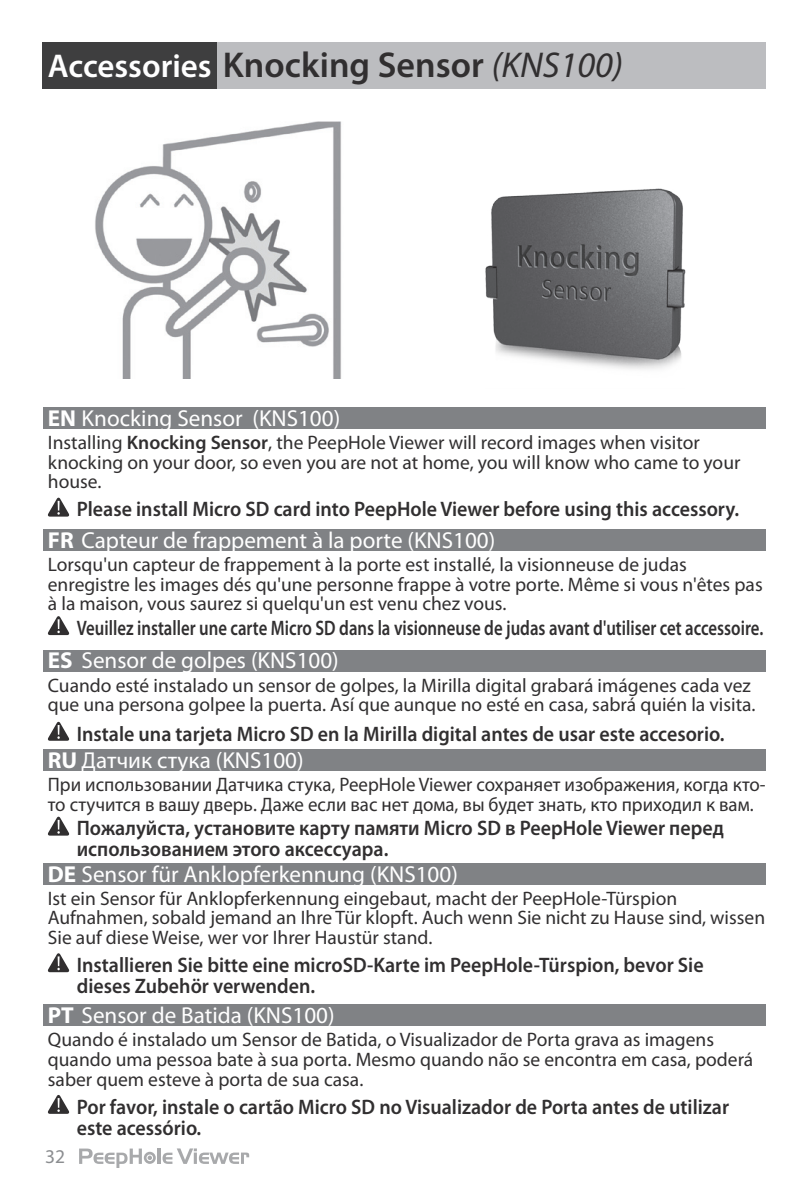
<style>
.page{position:relative;width:808px;height:1191px;background:#fff}
.page>*{position:absolute;margin:0;border:0;box-sizing:border-box;transform-origin:0 0}
.t1{font:600 36px "Myriad Pro";color:#312f30}
.t2{font:23.1px "Myriad Pro";color:#fff}
.t3{font:600 21px/21px "Myriad Pro";color:#312f30;scale:.95 1}
.t4{font:600 21px "Myriad Pro";color:#312f30;scale:.8 1}
.t5{font:19.5px/19.5px "Myriad Pro";color:#312f30}
.t6{font:19.5px "Myriad Pro";color:#8b8d90}
.s1{font-size:33px;color:#fff}
.s2{font-weight:400;font-style:italic}
.s3{font-weight:700}
.s4{font-weight:600}
</style>
<div class="page">
<img style="left:485px;top:188px;width:201px;height:181px">
<img style="left:95px;top:122px;width:246px;height:256px">
<div style="left:43px;top:407px;width:722px;height:22px;background:#808285"></div>
<div style="left:43px;top:529px;width:722px;height:22px;background:#808285"></div>
<div style="left:43px;top:650px;width:722px;height:21px;background:#808285"></div>
<div style="left:43px;top:749px;width:722px;height:22px;background:#808285"></div>
<div style="left:43px;top:863px;width:722px;height:21px;background:#808285"></div>
<div style="left:43px;top:1004px;width:722px;height:22px;background:#808285"></div>
<div style="left:42px;top:43px;width:723px;height:46px;background:#bcbdc0"></div>
<div style="left:42px;top:43px;width:175px;height:46px;background:#3e3e3f"></div>
<svg style="left:48px;top:497px;width:22px;height:19px"></svg>
<svg style="left:47px;top:616px;width:23px;height:19px"></svg>
<svg style="left:47px;top:721px;width:23px;height:19px"></svg>
<svg style="left:48px;top:816px;width:22px;height:19px"></svg>
<svg style="left:47px;top:953px;width:23px;height:19px"></svg>
<svg style="left:47px;top:1095px;width:23px;height:18px"></svg>
<hr style="left:158px;top:1148px;width:3px;height:15px;background:#8b8d90">
<svg style="left:79px;top:1148px;width:77px;height:20px"></svg>
<svg style="left:163px;top:1148px;width:86px;height:15px"></svg>
<h1 class="t1" style="left:48px;top:42px;width:577px"><span class="s1">Accessories</span> Knocking Sensor <span class="s2">(KNS100)</span></h1>
<p class="t2" style="left:48px;top:404px;width:294px"><span class="s3">EN</span> Knocking Sensor (KNS100)</p>
<p class="t5" style="left:48px;top:432px;width:694px">Installing <span class="s4">Knocking Sensor</span>, the PeepHole Viewer will record images when visitor knocking on your door, so even you are not at home, you will know who came to your house.</p>
<p class="t3" style="left:77px;top:498px;width:699px">Please install Micro SD card into PeepHole Viewer before using this accessory.</p>
<p class="t2" style="left:48px;top:526px;width:449px"><span class="s3">FR</span> Capteur de frappement à la porte (KNS100)</p>
<p class="t5" style="left:48px;top:554px;width:716px">Lorsqu'un capteur de frappement à la porte est installé, la visionneuse de judas enregistre les images dés qu'une personne frappe à votre porte. Même si vous n'êtes pas à la maison, vous saurez si quelqu'un est venu chez vous.</p>
<p class="t4" style="left:77px;top:614px;width:860px">Veuillez installer une carte Micro SD dans la visionneuse de judas avant d'utiliser cet accessoire.</p>
<p class="t2" style="left:48px;top:646px;width:292px"><span class="s3">ES</span> Sensor de golpes (KNS100)</p>
<p class="t5" style="left:48px;top:675px;width:709px">Cuando esté instalado un sensor de golpes, la Mirilla digital grabará imágenes cada vez que una persona golpee la puerta. Así que aunque no esté en casa, sabrá quién la visita.</p>
<p class="t3" style="left:77px;top:722px;width:683px">Instale una tarjeta Micro SD en la Mirilla digital antes de usar este accesorio.</p>
<p class="t2" style="left:48px;top:746px;width:257px"><span class="s3">RU</span> Датчик стука (KNS100)</p>
<p class="t5" style="left:48px;top:774px;width:719px">При использовании Датчика стука, PeepHole Viewer сохраняет изображения, когда кто&shy;то стучится в вашу дверь. Даже если вас нет дома, вы будет знать, кто приходил к вам.</p>
<p class="t3" style="left:77px;top:817px;width:683px">Пожалуйста, установите карту памяти Micro SD в PeepHole Viewer перед использованием этого аксессуара.</p>
<p class="t2" style="left:48px;top:859px;width:411px"><span class="s3">DE</span> Sensor für Anklopferkennung (KNS100)</p>
<p class="t5" style="left:48px;top:888px;width:719px">Ist ein Sensor für Anklopferkennung eingebaut, macht der PeepHole-Türspion<br>Aufnahmen, sobald jemand an Ihre Tür klopft. Auch wenn Sie nicht zu Hause sind, wissen<br>Sie auf diese Weise, wer vor Ihrer Haustür stand.</p>
<p class="t3" style="left:77px;top:953px;width:661px">Installieren Sie bitte eine microSD-Karte im PeepHole-Türspion, bevor Sie dieses Zubehör verwenden.</p>
<p class="t2" style="left:48px;top:1001px;width:288px"><span class="s3">PT</span> Sensor de Batida (KNS100)</p>
<p class="t5" style="left:48px;top:1029px;width:707px">Quando é instalado um Sensor de Batida, o Visualizador de Porta grava as imagens quando uma pessoa bate à sua porta. Mesmo quando não se encontra em casa, poderá saber quem esteve à porta de sua casa.</p>
<p class="t6" style="left:45px;top:1144px;width:22px">32</p>
<p class="t3" style="left:77px;top:1095px;width:688px">Por favor, instale o cartão Micro SD no Visualizador de Porta antes de utilizar este acessório.</p>
</div>
